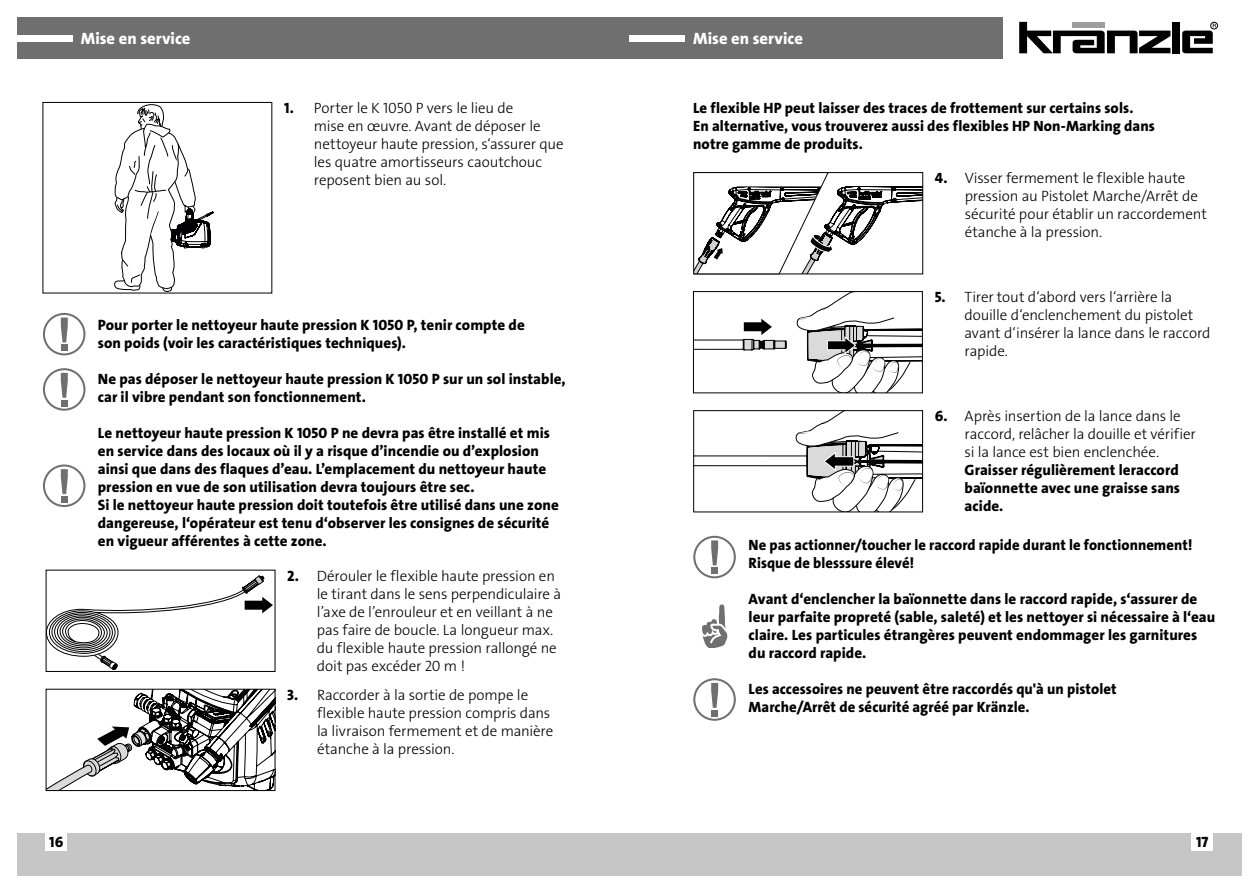
<style>
.page{position:relative;width:1259px;height:893px;background:#fff}
.page>*{position:absolute;margin:0;border:0;box-sizing:border-box;transform-origin:0 0}
.t1{font:16.5px "The Sans LP8 Ex Bld";color:#fff}
.t2{font:15px/18px "The Sans LP8 Ex Bld";letter-spacing:.005em;color:#000}
.t3{font:15px/18px "The Sans LP3 Lig";letter-spacing:-.01em;color:#000}
.s1{font-family:"The Sans LP8 Ex Bld"}
</style>
<div class="page">
<div style="left:629px;top:833px;width:613px;height:43px;background:#c6c6c6"></div>
<div style="left:17px;top:833px;width:612px;height:43px;background:#c6c6c6"></div>
<div style="left:1191px;top:833px;width:22px;height:18px;background:#fff"></div>
<div style="left:46px;top:833px;width:21px;height:18px;background:#fff"></div>
<div style="left:17px;top:17px;width:985px;height:41px;background:#706f6f"></div>
<div style="left:17px;top:35px;width:55px;height:6px;background:#fff"></div>
<div style="left:629px;top:35px;width:56px;height:6px;background:#fff"></div>
<svg style="left:1019px;top:22px;width:151px;height:31px"></svg>
<div style="left:1172px;top:22px;width:7px;height:31px;background:#000"></div>
<div style="left:1210px;top:22px;width:7px;height:7px;border:1px solid #000;border-radius:50%"></div>
<svg style="left:1182px;top:24px;width:34px;height:29px"></svg>
<svg style="left:45px;top:569px;width:231px;height:103px"></svg>
<svg style="left:43px;top:464px;width:42px;height:43px"></svg>
<div style="left:61px;top:496px;width:7px;height:7px;background:#706f6f"></div>
<svg style="left:43px;top:313px;width:42px;height:42px"></svg>
<div style="left:61px;top:344px;width:7px;height:7px;background:#706f6f"></div>
<svg style="left:42px;top:102px;width:231px;height:192px"></svg>
<svg style="left:43px;top:368px;width:42px;height:43px"></svg>
<div style="left:61px;top:400px;width:7px;height:6px;background:#706f6f"></div>
<svg style="left:693px;top:536px;width:43px;height:42px"></svg>
<div style="left:711px;top:567px;width:7px;height:7px;background:#706f6f"></div>
<svg style="left:45px;top:688px;width:231px;height:103px"></svg>
<svg style="left:693px;top:678px;width:43px;height:43px"></svg>
<div style="left:711px;top:710px;width:7px;height:6px;background:#706f6f"></div>
<svg style="left:702px;top:604px;width:26px;height:43px"></svg>
<svg style="left:693px;top:410px;width:230px;height:103px"></svg>
<svg style="left:693px;top:291px;width:230px;height:103px"></svg>
<svg style="left:693px;top:172px;width:230px;height:103px"></svg>
<p class="t1" style="left:81px;top:28px;width:111px">Mise en service</p>
<p class="t3" style="left:314px;top:99px;width:251px;text-indent:-30px"><span class="s1">1.</span> Porter le K 1050 P vers le lieu de<br>mise en œuvre. Avant de déposer le nettoyeur haute pression, s‘assurer que les quatre amortisseurs caoutchouc reposent bien au sol.</p>
<p class="t2" style="left:98px;top:316px;width:428px">Pour porter le nettoyeur haute pression K 1050 P, tenir compte de son poids (voir les caractéristiques techniques).</p>
<p class="t2" style="left:98px;top:370px;width:469px">Ne pas déposer le nettoyeur haute pression K 1050 P sur un sol instable, car il vibre pendant son fonctionnement.</p>
<p class="t2" style="left:98px;top:424px;width:462px">Le nettoyeur haute pression K 1050 P ne devra pas être installé et mis en service dans des locaux où il y a risque d’incendie ou d’explosion ainsi que dans des flaques d’eau. L’emplacement du nettoyeur haute pression en vue de son utilisation devra toujours être sec.<br>Si le nettoyeur haute pression doit toutefois être utilisé dans une zone dangereuse, l‘opérateur est tenu d‘observer les consignes de sécurité en vigueur afférentes à cette zone.</p>
<p class="t3" style="left:317px;top:567px;width:246px;text-indent:-30px"><span class="s1">2.</span> Dérouler le flexible haute pression en le tirant dans le sens perpendiculaire à l’axe de l’enrouleur et en veillant à ne pas faire de boucle. La longueur max. du flexible haute pression rallongé ne doit pas excéder 20 m !</p>
<p class="t3" style="left:317px;top:686px;width:238px;text-indent:-30px"><span class="s1">3.</span> Raccorder à la sortie de pompe le flexible haute pression compris dans la livraison fermement et de manière étanche à la pression.</p>
<p class="t1" style="left:693px;top:28px;width:111px">Mise en service</p>
<p class="t2" style="left:693px;top:99px;width:463px">Le flexible HP peut laisser des traces de frottement sur certains sols.<br>En alternative, vous trouverez aussi des flexibles HP Non-Marking dans notre gamme de produits.</p>
<p class="t3" style="left:964px;top:169px;width:244px;text-indent:-30px"><span class="s1">4.</span> Visser fermement le flexible haute pression au Pistolet Marche/Arrêt de sécurité pour établir un raccordement étanche à la pression.</p>
<p class="t3" style="left:964px;top:288px;width:247px;text-indent:-30px"><span class="s1">5.</span> Tirer tout d‘abord vers l‘arrière la douille d‘enclenchement du pistolet avant d‘insérer la lance dans le raccord rapide.</p>
<p class="t3" style="left:964px;top:407px;width:233px;text-indent:-30px"><span class="s1">6.</span> Après insertion de la lance dans le raccord, relâcher la douille et vérifier si la lance est bien enclenchée.</p>
<p class="t2" style="left:964px;top:461px;width:217px;text-align:justify">Graisser régulièrement leraccord baïonnette avec une graisse sans acide.</p>
<p class="t2" style="left:748px;top:536px;width:445px">Ne pas actionner/toucher le raccord rapide durant le fonctionnement!<br>Risque de blesssure élevé!</p>
<p class="t2" style="left:748px;top:590px;width:468px">Avant d‘enclencher la baïonnette dans le raccord rapide, s‘assurer de leur parfaite propreté (sable, saleté) et les nettoyer si nécessaire à l‘eau claire. Les particules étrangères peuvent endommager les garnitures du raccord rapide.</p>
<p class="t2" style="left:748px;top:680px;width:370px">Les accessoires ne peuvent être raccordés qu'à un pistolet<br>Marche/Arrêt de sécurité agréé par Kränzle.</p>
<p class="t2" style="left:49px;top:833px;width:16px">16</p>
<p class="t2" style="left:1196px;top:833px;width:14px">17</p>
</div>
